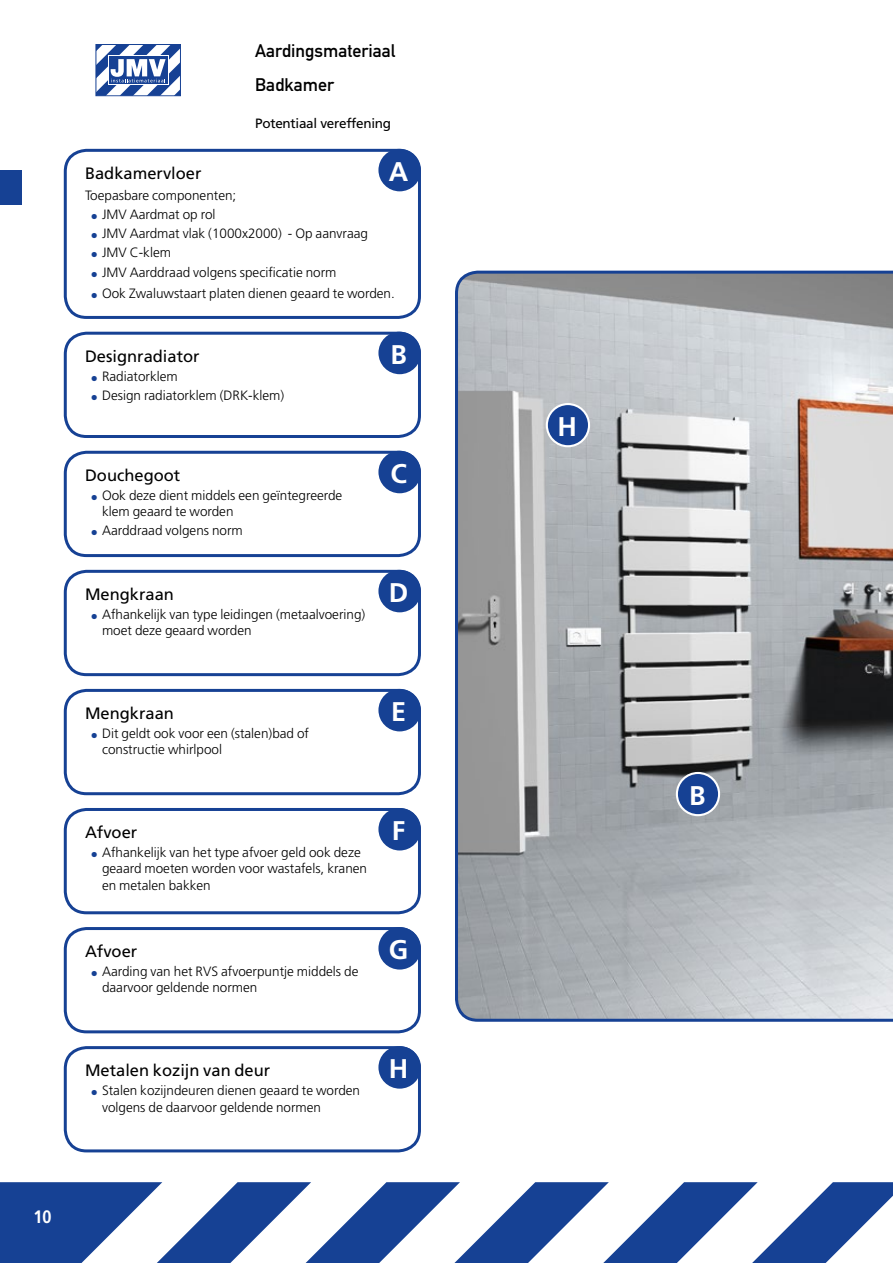
<style>
.page{position:relative;width:893px;height:1263px;background:#fff}
.page>*{position:absolute;margin:0;border:0;box-sizing:border-box;transform-origin:0 0}
.t1{font:700 27px "Frutiger";color:#fff}
.t2{font:18px "DIN Mittelschrift";color:#000}
.t3{font:700 18px "Frutiger";color:#fff;scale:.9 1}
.t4{font:16.5px "Frutiger";color:#000}
.t5{font:300 13.5px/16.2px "Frutiger";color:#000}
.t6{font:13.5px "Frutiger";letter-spacing:-.02em;color:#000}
.s1{color:#164194}
</style>
<div class="page">
<svg style="left:0;top:1182px;width:893px;height:81px"></svg>
<svg style="left:455px;top:271px;width:438px;height:751px;background:#abaeb1"></svg>
<div style="left:64px;top:149px;width:357px;height:170px;border:3px solid #164194;border-radius:21px"></div>
<div style="left:64px;top:332px;width:357px;height:106px;border:3px solid #164194;border-radius:21px"></div>
<div style="left:64px;top:451px;width:357px;height:106px;border:3px solid #164194;border-radius:21px"></div>
<div style="left:64px;top:570px;width:357px;height:106px;border:3px solid #164194;border-radius:21px"></div>
<div style="left:64px;top:689px;width:357px;height:106px;border:3px solid #164194;border-radius:21px"></div>
<div style="left:64px;top:808px;width:357px;height:106px;border:3px solid #164194;border-radius:21px"></div>
<div style="left:64px;top:927px;width:357px;height:106px;border:3px solid #164194;border-radius:21px"></div>
<div style="left:64px;top:1046px;width:357px;height:106px;border:3px solid #164194;border-radius:21px"></div>
<div style="left:677px;top:773px;width:42px;height:42px;background:#164194;border-radius:50%"></div>
<div style="left:676px;top:772px;width:44px;height:44px;border:2px solid #fff;border-radius:50%"></div>
<div style="left:547px;top:404px;width:42px;height:42px;background:#164194;border-radius:50%"></div>
<div style="left:546px;top:403px;width:44px;height:44px;border:2px solid #fff;border-radius:50%"></div>
<div style="left:378px;top:149px;width:43px;height:42px;background:#164194;border-radius:50%"></div>
<div style="left:378px;top:332px;width:43px;height:42px;background:#164194;border-radius:50%"></div>
<div style="left:378px;top:451px;width:43px;height:42px;background:#164194;border-radius:50%"></div>
<div style="left:378px;top:570px;width:43px;height:42px;background:#164194;border-radius:50%"></div>
<div style="left:378px;top:689px;width:43px;height:42px;background:#164194;border-radius:50%"></div>
<div style="left:378px;top:808px;width:43px;height:42px;background:#164194;border-radius:50%"></div>
<div style="left:378px;top:927px;width:43px;height:42px;background:#164194;border-radius:50%"></div>
<div style="left:378px;top:1046px;width:43px;height:43px;background:#164194;border-radius:50%"></div>
<svg style="left:96px;top:45px;width:84px;height:51px"></svg>
<div style="left:94px;top:43px;width:89px;height:55px;border:1px solid #fff"></div>
<div style="left:0;top:170px;width:21px;height:34px;background:#164194"></div>
<h2 class="t2" style="left:255px;top:40px;width:142px">Aardingsmateriaal</h2>
<h2 class="t2" style="left:255px;top:74px;width:81px">Badkamer</h2>
<p class="t6" style="left:255px;top:115px;width:137px">Potentiaal vereffening</p>
<h1 class="t1" style="left:389px;top:155px;width:21px">A</h1>
<p class="t4" style="left:85px;top:163px;width:118px">Badkamervloer</p>
<p class="t5" style="left:85px;top:187px;width:153px">Toepasbare componenten;</p>
<p class="t5" style="left:91px;top:206px;width:126px"><span class="s1">●</span> JMV Aardmat op rol</p>
<p class="t5" style="left:91px;top:226px;width:278px"><span class="s1">●</span> JMV Aardmat vlak (1000x2000) - Op aanvraag</p>
<p class="t5" style="left:91px;top:245px;width:81px"><span class="s1">●</span> JMV C-klem</p>
<p class="t5" style="left:91px;top:264px;width:247px"><span class="s1">●</span> JMV Aarddraad volgens specificatie norm</p>
<p class="t5" style="left:91px;top:285px;width:305px"><span class="s1">●</span> Ook Zwaluwstaart platen dienen geaard te worden.</p>
<p class="t4" style="left:85px;top:346px;width:116px">Designradiator</p>
<p class="t5" style="left:91px;top:368px;width:88px"><span class="s1">●</span> Radiatorklem</p>
<p class="t5" style="left:91px;top:388px;width:194px"><span class="s1">●</span> Design radiatorklem (DRK-klem)</p>
<p class="t4" style="left:85px;top:465px;width:97px">Douchegoot</p>
<p class="t5" style="left:102px;top:487px;width:242px;text-indent:-11px"><span class="s1">●</span> Ook deze dient middels een geïntegreerde klem geaard te worden</p>
<p class="t5" style="left:91px;top:523px;width:153px"><span class="s1">●</span> Aarddraad volgens norm</p>
<p class="t4" style="left:85px;top:584px;width:90px">Mengkraan</p>
<p class="t5" style="left:102px;top:606px;width:265px;text-indent:-11px"><span class="s1">●</span> Afhankelijk van type leidingen (metaalvoering) moet deze geaard worden</p>
<p class="t4" style="left:85px;top:703px;width:90px">Mengkraan</p>
<p class="t5" style="left:102px;top:725px;width:209px;text-indent:-11px"><span class="s1">●</span> Dit geldt ook voor een (stalen)bad of constructie whirlpool</p>
<h1 class="t1" style="left:390px;top:338px;width:18px">B</h1>
<h1 class="t1" style="left:390px;top:457px;width:18px">C</h1>
<h1 class="t1" style="left:389px;top:576px;width:21px">D</h1>
<h1 class="t1" style="left:391px;top:695px;width:17px">E</h1>
<p class="t4" style="left:85px;top:822px;width:54px">Afvoer</p>
<p class="t5" style="left:102px;top:845px;width:267px;text-indent:-11px"><span class="s1">●</span> Afhankelijk van het type afvoer geld ook deze geaard moeten worden voor wastafels, kranen en metalen bakken</p>
<p class="t4" style="left:85px;top:942px;width:54px">Afvoer</p>
<p class="t5" style="left:102px;top:964px;width:258px;text-indent:-11px"><span class="s1">●</span> Aarding van het RVS afvoerpuntje middels de daarvoor geldende normen</p>
<h1 class="t1" style="left:392px;top:815px;width:15px">F</h1>
<h1 class="t1" style="left:389px;top:934px;width:21px">G</h1>
<p class="t4" style="left:85px;top:1061px;width:187px">Metalen kozijn van deur</p>
<p class="t5" style="left:102px;top:1083px;width:260px;text-indent:-11px"><span class="s1">●</span> Stalen kozijndeuren dienen geaard te worden volgens de daarvoor geldende normen</p>
<h1 class="t1" style="left:389px;top:1053px;width:21px">H</h1>
<h2 class="t3" style="left:34px;top:1206px;width:22px">10</h2>
<h1 class="t1" style="left:558px;top:411px;width:21px">H</h1>
<h1 class="t1" style="left:689px;top:779px;width:18px">B</h1>
</div>
